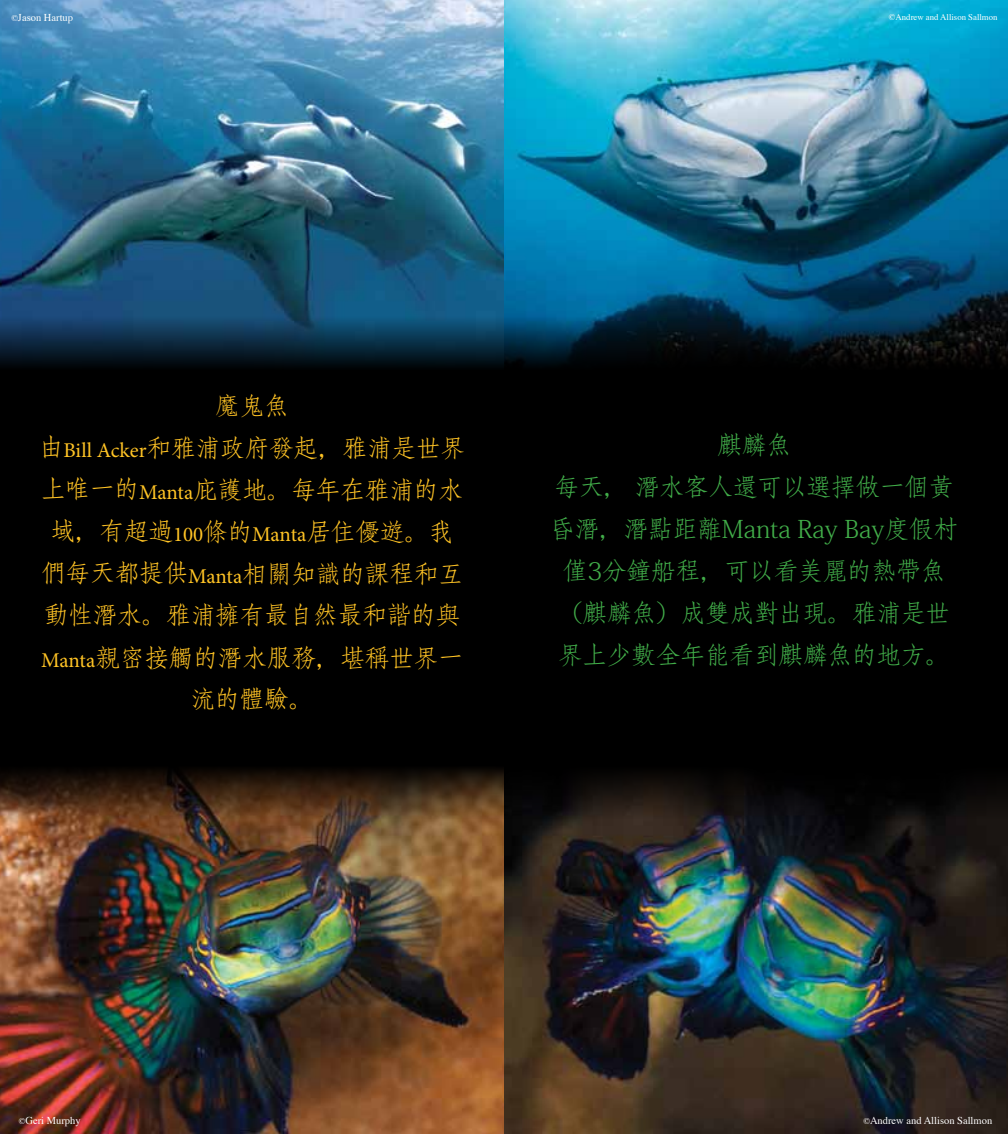
<style>
.page{position:relative;width:1008px;height:1134px;background:#fff}
.page>*{position:absolute;margin:0;border:0;box-sizing:border-box;transform-origin:0 0}
.t1{font:24.5px/42px "Adobe Fangsong Std";color:#ffc425;text-align:center}
.t2{font:24.5px/42px "Adobe Fangsong Std";color:#41ad49;text-align:center}
.t3{font:10.5px "Times";color:#fff}
.t4{font:8.75px "Times";color:#fff}
.s1{font-size:8.75px}
.s2{font-family:"Minion Pro";font-size:21px}
</style>
<div class="page">
<div style="left:504px;top:0;width:504px;height:805px;background:#000"></div>
<img style="left:0;top:819px;width:1008px;height:315px">
<img style="left:504px;top:0;width:504px;height:316px">
<svg style="left:504px;top:774px;width:504px;height:45px;fill:#090808"></svg>
<svg style="left:504px;top:316px;width:504px;height:50px"></svg>
<img style="left:0;top:381px;width:504px;height:556px">
<img style="left:0;top:0;width:504px;height:316px">
<div style="left:0;top:316px;width:504px;height:65px;background:linear-gradient(to bottom,#16527d,#000)"></div>
<svg style="left:0;top:754px;width:504px;height:65px;background:#301f11"></svg>
<p class="t3" style="left:11px;top:8px;width:63px"><span class="s1">©</span>Jason Hartup</p>
<p class="t4" style="left:889px;top:9px;width:110px">©Andrew and Allison Sallmon</p>
<p class="t1" style="left:39px;top:385px;width:428px">魔鬼魚<br>由<span class="s2">Bill Acker</span>和雅浦政府發起，雅浦是世界上唯一的<span class="s2">Manta</span>庇護地。每年在雅浦的水域，有超過<span class="s2">100</span>條的<span class="s2">Manta</span>居住優遊。我們每天都提供<span class="s2">Manta</span>相關知識的課程和互動性潛水。雅浦擁有最自然最和諧的與<br><span class="s2">Manta</span>親密接觸的潛水服務，堪稱世界一流的體驗。</p>
<p class="t2" style="left:550px;top:424px;width:409px">麒麟魚<br>每天， 潛水客人還可以選擇做一個黃昏潛，潛點距離Manta Ray Bay度假村僅3分鐘船程，可以看美麗的熱帶魚（麒麟魚）成雙成對出現。雅浦是世界上少數全年能看到麒麟魚的地方。</p>
<p class="t3" style="left:19px;top:1110px;width:63px"><span class="s1">©</span>Geri Murphy</p>
<p class="t3" style="left:863px;top:1110px;width:130px"><span class="s1">©</span>Andrew and Allison Sallmon</p>
</div>
